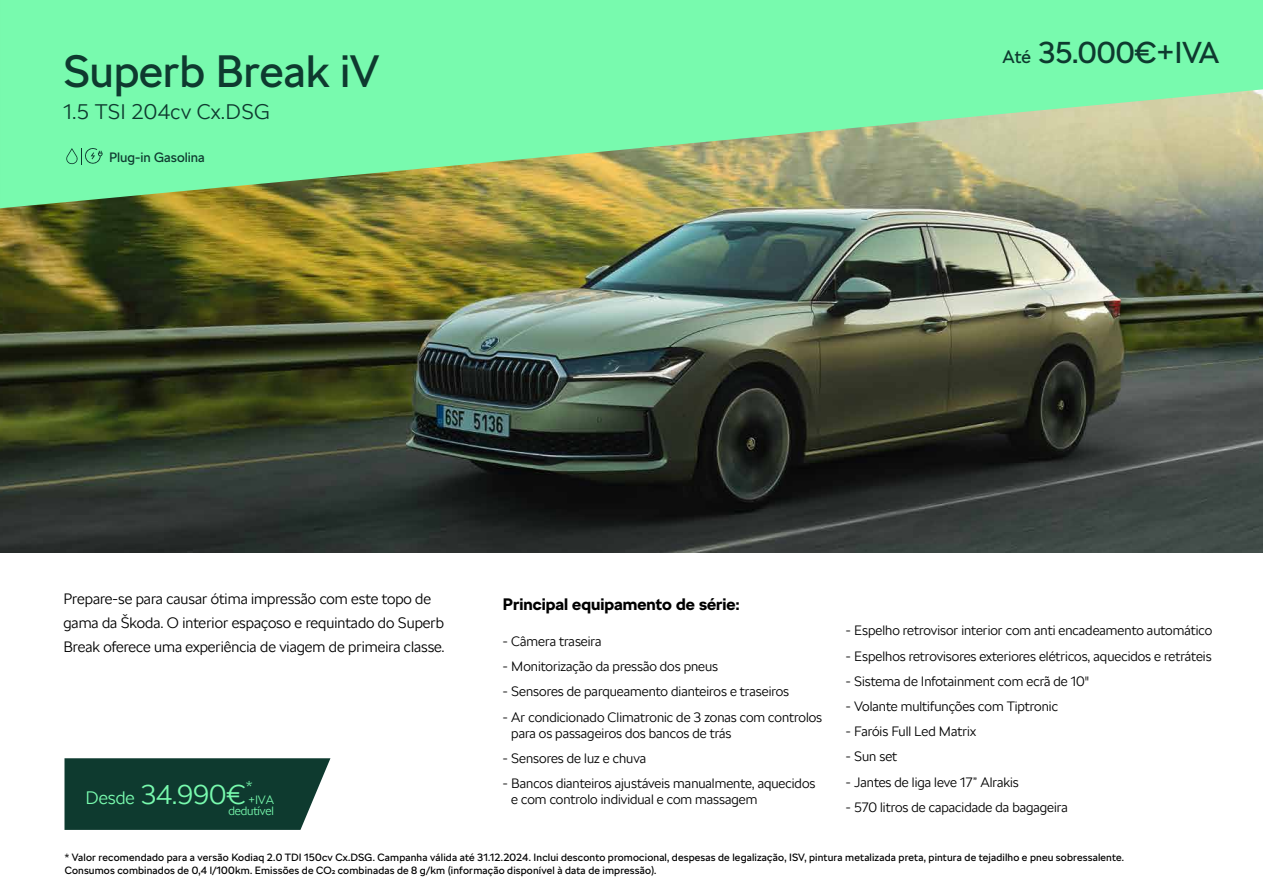
<style>
.page{position:relative;width:1263px;height:893px;background:#fff}
.page>*{position:absolute;margin:0;border:0;box-sizing:border-box;transform-origin:0 0}
.t1{font:45px "SKODA Next";letter-spacing:-.005em;color:#0e3a2f}
.t2{font:30px "SKODA Next";color:#0e3a2f}
.t3{font:300 27px "SKODA Next";color:#78faae}
.t4{font:300 21px "SKODA Next";letter-spacing:.02em;color:#0e3a2f}
.t5{font:700 16.5px "SKODA Next";color:#000}
.t6{font:300 15px/24px "SKODA Next";color:#000}
.t7{font:300 13.5px/16.2px "SKODA Next";color:#000}
.t8{font:13.5px "SKODA Next";color:#0e3a2f}
.t9{font:300 12px/11.7px "SKODA Next";letter-spacing:-.02em;color:#78faae;text-align:right}
.t10{font:10.5px/12.6px "SKODA Next";letter-spacing:.015em;color:#000}
.s1{font-size:18px}
</style>
<div class="page">
<img style="left:0;top:208px;width:1263px;height:345px">
<svg style="left:0;top:0;width:1263px;height:208px;background:#87e29d"></svg>
<svg style="left:65px;top:758px;width:265px;height:72px;background:#1c453b"></svg>
<svg style="left:65px;top:147px;width:38px;height:18px"></svg>
<h1 class="t1" style="left:63px;top:44px;width:317px">Superb Break iV</h1>
<h3 class="t4" style="left:63px;top:99px;width:208px">1.5 TSI 204cv Cx.DSG</h3>
<p class="t8" style="left:109px;top:149px;width:97px">Plug-in Gasolina</p>
<h2 class="t2" style="left:1002px;top:34px;width:218px"><span class="s1">Até</span> 35.000€+IVA</h2>
<p class="t6" style="left:63px;top:587px;width:383px">Prepare-se para causar ótima impressão com este topo de gama da Škoda. O interior espaçoso e requintado do Superb<br>Break oferece uma experiência de viagem de primeira classe.</p>
<h3 class="t3" style="left:86px;top:779px;width:169px"><span class="s1">Desde</span> 34.990€<sup>*</sup></h3>
<p class="t9" style="left:229px;top:794px;width:47px">+IVA dedutível</p>
<p class="t5" style="left:503px;top:594px;width:238px">Principal equipamento de série:</p>
<p class="t7" style="left:503px;top:633px;width:100px">- Câmera traseira</p>
<p class="t7" style="left:503px;top:658px;width:217px">- Monitorização da pressão dos pneus</p>
<p class="t7" style="left:503px;top:684px;width:288px">- Sensores de parqueamento dianteiros e traseiros</p>
<p class="t7" style="left:511px;top:709px;width:312px;text-indent:-9px">- Ar condicionado Climatronic de 3 zonas com controlos para os passageiros dos bancos de trás</p>
<p class="t7" style="left:503px;top:750px;width:145px">- Sensores de luz e chuva</p>
<p class="t7" style="left:511px;top:776px;width:306px;text-indent:-9px">- Bancos dianteiros ajustáveis manualmente, aquecidos e com controlo individual e com massagem</p>
<p class="t7" style="left:846px;top:623px;width:368px">- Espelho retrovisor interior com anti encadeamento automático</p>
<p class="t7" style="left:846px;top:648px;width:367px">- Espelhos retrovisores exteriores elétricos, aquecidos e retráteis</p>
<p class="t7" style="left:846px;top:673px;width:245px">- Sistema de Infotainment com ecrã de 10"</p>
<p class="t7" style="left:846px;top:698px;width:214px">- Volante multifunções com Tiptronic</p>
<p class="t7" style="left:846px;top:723px;width:132px">- Faróis Full Led Matrix</p>
<p class="t7" style="left:846px;top:749px;width:53px">- Sun set</p>
<p class="t7" style="left:846px;top:774px;width:175px">- Jantes de liga leve 17” Alrakis</p>
<p class="t7" style="left:846px;top:799px;width:224px">- 570 litros de capacidade da bagageira</p>
<p class="t10" style="left:65px;top:851px;width:1061px">* Valor recomendado para a versão Kodiaq 2.0 TDI 150cv Cx.DSG. Campanha válida até 31.12.2024. Inclui desconto promocional, despesas de legalização, ISV, pintura metalizada preta, pintura de tejadilho e pneu sobressalente.<br>Consumos combinados de 0,4 l/100km. Emissões de CO2 combinadas de 8 g/km (informação disponível à data de impressão).</p>
</div>
